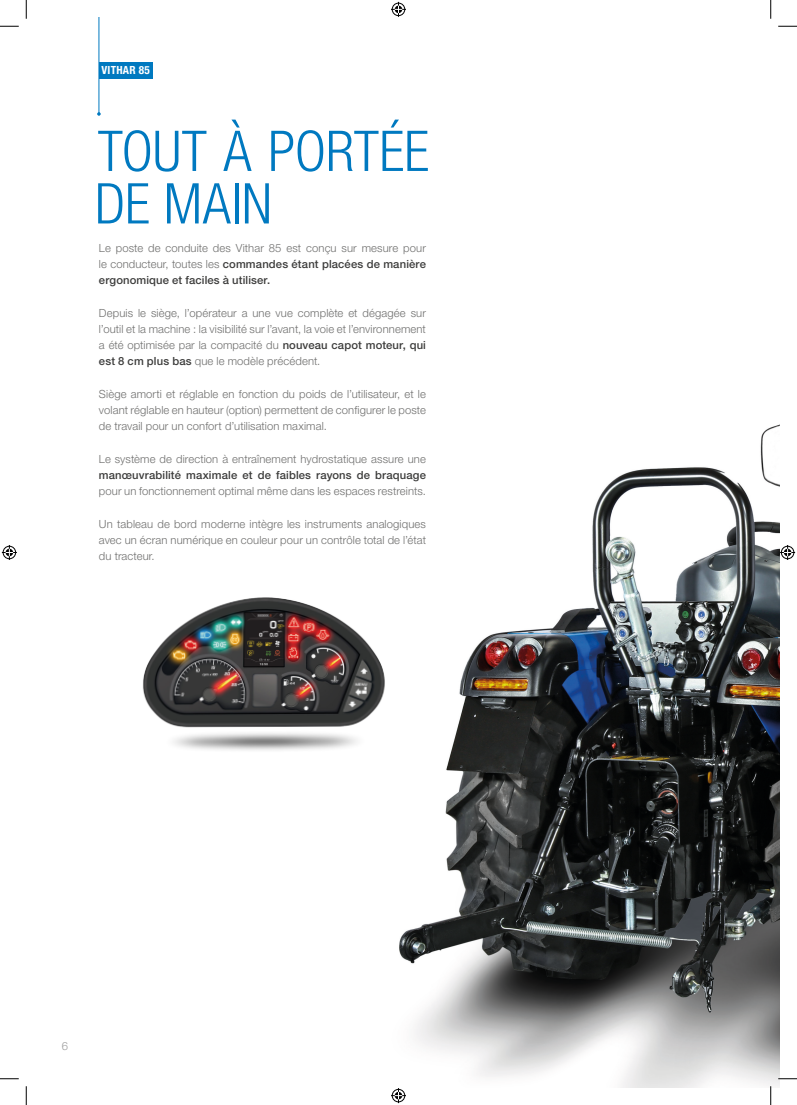
<style>
.page{position:relative;width:797px;height:1105px;background:#fff}
.page>*{position:absolute;margin:0;border:0;box-sizing:border-box;transform-origin:0 0}
.t1{font:300 condensed 56.25px/52.5px "Helvetica Neue LTW1 G";color:#0079c0}
.t2{font:300 11.25px/16.2px "Helvetica Neue LT Std";letter-spacing:.01em;color:#70706f;text-align:justify}
.t3{font:700 condensed 11.25px "Helvetica Neue LTW1 G";letter-spacing:.02em;color:#fff}
.t4{font:300 11.25px "Helvetica Neue LT Std";color:#9d9d9d}
.s1{font-weight:500;color:#3d3d3c}
</style>
<div class="page">
<img style="left:399px;top:425px;width:380px;height:662px">
<hr style="left:99px;top:17px;width:1px;height:98px;background:#0079c0">
<svg style="left:97px;top:112px;width:4px;height:4px"></svg>
<div style="left:99px;top:62px;width:54px;height:16px;background:#0079c0"></div>
<img style="left:143px;top:593px;width:281px;height:178px">
<svg style="left:0;top:25px;width:19px;height:2px"></svg>
<svg style="left:778px;top:25px;width:19px;height:2px"></svg>
<svg style="left:0;top:1078px;width:19px;height:1px"></svg>
<svg style="left:778px;top:1078px;width:19px;height:1px"></svg>
<svg style="left:25px;top:0;width:2px;height:19px"></svg>
<svg style="left:25px;top:1086px;width:2px;height:19px"></svg>
<svg style="left:770px;top:0;width:1px;height:19px"></svg>
<svg style="left:770px;top:1086px;width:1px;height:19px"></svg>
<svg style="left:391px;top:2px;width:15px;height:15px"></svg>
<svg style="left:391px;top:1088px;width:15px;height:15px"></svg>
<svg style="left:2px;top:545px;width:15px;height:15px"></svg>
<svg style="left:780px;top:545px;width:15px;height:15px"></svg>
<p class="t3" style="left:102px;top:63px;width:50px">VITHAR 85</p>
<p class="t1" style="left:95px;top:125px;width:336px">TOUT À PORTÉE<br>DE MAIN</p>
<p class="t2" style="left:99px;top:239px;width:328px">Le poste de conduite des Vithar 85 est conçu sur mesure pour le conducteur, toutes les <span class="s1">commandes étant placées de manière ergonomique et faciles à utiliser.</span></p>
<p class="t2" style="left:99px;top:304px;width:328px">Depuis le siège, l’opérateur a une vue complète et dégagée sur l’outil et la machine : la visibilité sur l’avant, la voie et l’environnement a été optimisée par la compacité du <span class="s1">nouveau capot moteur, qui est 8 cm plus bas</span> que le modèle précédent.</p>
<p class="t2" style="left:99px;top:385px;width:328px">Siège amorti et réglable en fonction du poids de l’utilisateur, et le volant réglable en hauteur (option) permettent de configurer le poste de travail pour un confort d’utilisation maximal.</p>
<p class="t2" style="left:99px;top:450px;width:328px">Le système de direction à entraînement hydrostatique assure une <span class="s1">manœuvrabilité maximale et de faibles rayons de braquage </span>pour un fonctionnement optimal même dans les espaces restreints.</p>
<p class="t2" style="left:99px;top:515px;width:328px">Un tableau de bord moderne intègre les instruments analogiques avec un écran numérique en couleur pour un contrôle total de l’état du tracteur.</p>
<p class="t4" style="left:62px;top:1039px;width:8px">6</p>
</div>
